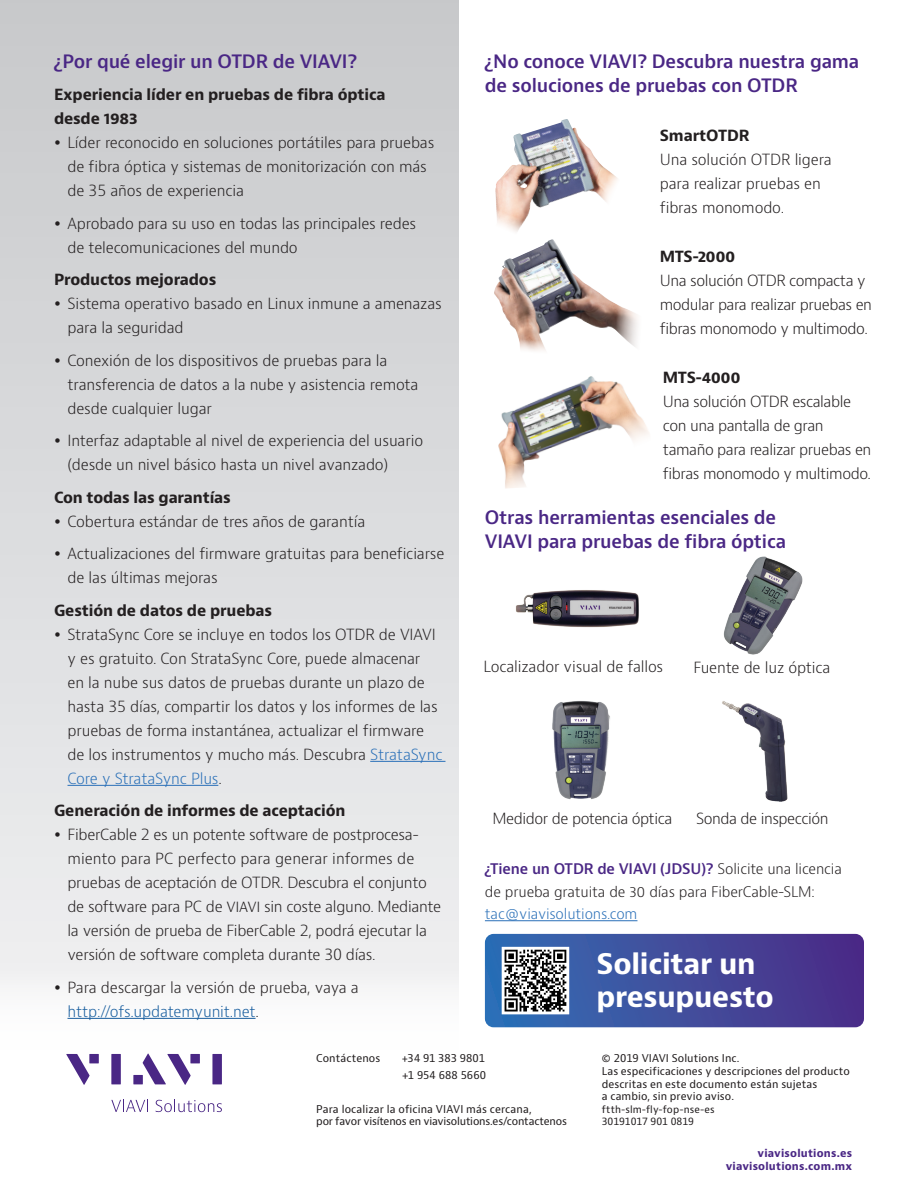
<style>
.page{position:relative;width:918px;height:1188px;background:#fff}
.page>*{position:absolute;margin:0;border:0;box-sizing:border-box;transform-origin:0 0}
.H2_Heading_Purple_12{font:700 27.75px/33.2px "Bernino Sans";letter-spacing:-.01em;color:#fff}
.H2_Heading_Purple_12-2{font:600 18px/24px "Bernino Sans";letter-spacing:-.01em;color:#4a2785}
.P_10_16{font:300 15px/24px "Bernino Sans";letter-spacing:-.01em;color:#231f20}
.P_10_16-2{font:300 15px/24px "Bernino Sans";letter-spacing:-.03em;color:#231f20}
.P_10_16-3{font:700 15px/24px "Bernino Sans";letter-spacing:-.01em;color:#231f20}
.P_10_16-4{font:300 14.25px/22.5px "Bernino Sans";letter-spacing:-.01em;color:#231f20}
.FOOTER_TEMPLATE_-_Si{font:10.5px/12.6px "Bernino Sans";letter-spacing:.005em;color:#231f20}
.FOOTER_TEMPLATE_-_Si-2{font:10.5px/12.6px "Bernino Sans";letter-spacing:-.015em;color:#231f20}
.VS_running_foot{font:700 10.5px "Bernino Sans";letter-spacing:.02em;color:#4a2785}
.FOOTER_TEMPLATE_-_Si-3{font:9.75px "Bernino Sans";letter-spacing:.01em;color:#231f20}
.Sign_off_text_7_8_4{font:9.75px "Bernino Sans";letter-spacing:-.01em;color:#231f20}
.s1{color:#2a70b8}
.s2{color:#175d9e}
.s3{font-weight:600;color:#4a2785}
</style>
<div class="page">
<img style="left:516px;top:590px;width:123px;height:38px">
<img style="left:552px;top:701px;width:58px;height:99px">
<img style="left:723px;top:556px;width:80px;height:99px">
<img style="left:722px;top:701px;width:66px;height:101px">
<svg style="left:485px;top:934px;width:379px;height:93px;background:#474f97"></svg>
<div style="left:502px;top:947px;width:67px;height:67px;border:2px solid #fff"></div>
<div style="left:0;top:0;width:459px;height:1056px;background:linear-gradient(to bottom,#c6c7c9,#f4f5f6)"></div>
<img style="left:498px;top:376px;width:151px;height:113px">
<img style="left:494px;top:239px;width:144px;height:112px">
<img style="left:495px;top:119px;width:123px;height:113px">
<hr style="left:370px;top:761px;width:75px;height:1px;background:#2a70b8">
<hr style="left:68px;top:785px;width:150px;height:1px;background:#2a70b8">
<hr style="left:68px;top:1018px;width:188px;height:1px;background:#175d9e">
<hr style="left:485px;top:920px;width:152px;height:1px;background:#2a70b8">
<svg style="left:66px;top:1054px;width:24px;height:31px"></svg>
<div style="left:89px;top:1054px;width:10px;height:9px;background:#4a2785"></div>
<div style="left:111px;top:1054px;width:10px;height:30px;background:#4a2785"></div>
<div style="left:190px;top:1054px;width:10px;height:9px;background:#4a2785"></div>
<div style="left:212px;top:1054px;width:10px;height:30px;background:#4a2785"></div>
<svg style="left:143px;top:1054px;width:48px;height:31px"></svg>
<div style="left:133px;top:1075px;width:10px;height:9px;background:#4a2785"></div>
<svg style="left:111px;top:1100px;width:37px;height:12px"></svg>
<svg style="left:156px;top:1099px;width:66px;height:13px"></svg>
<svg style="left:55px;top:141px;width:5px;height:4px"></svg>
<svg style="left:55px;top:221px;width:5px;height:4px"></svg>
<svg style="left:55px;top:302px;width:5px;height:4px"></svg>
<svg style="left:55px;top:358px;width:5px;height:4px"></svg>
<svg style="left:55px;top:439px;width:5px;height:4px"></svg>
<svg style="left:55px;top:519px;width:5px;height:4px"></svg>
<svg style="left:55px;top:552px;width:5px;height:4px"></svg>
<svg style="left:55px;top:632px;width:5px;height:4px"></svg>
<svg style="left:55px;top:833px;width:5px;height:4px"></svg>
<svg style="left:55px;top:985px;width:5px;height:4px"></svg>
<p class="H2_Heading_Purple_12-2" style="left:54px;top:50px;width:305px">¿Por qué elegir un OTDR de VIAVI?</p>
<p class="P_10_16-3" style="left:54px;top:83px;width:333px">Experiencia líder en pruebas de fibra óptica desde 1983</p>
<p class="P_10_16" style="left:68px;top:131px;width:368px">Líder reconocido en soluciones portátiles para pruebas de fibra óptica y sistemas de monitorización con más de 35 años de experiencia</p>
<p class="P_10_16" style="left:68px;top:212px;width:350px">Aprobado para su uso en todas las principales redes de telecomunicaciones del mundo</p>
<p class="P_10_16-3" style="left:54px;top:268px;width:164px">Productos mejorados</p>
<p class="P_10_16" style="left:68px;top:292px;width:376px">Sistema operativo basado en Linux inmune a amenazas para la seguridad</p>
<p class="P_10_16" style="left:68px;top:349px;width:352px">Conexión de los dispositivos de pruebas para la transferencia de datos a la nube y asistencia remota desde cualquier lugar</p>
<p class="P_10_16" style="left:68px;top:429px;width:357px">Interfaz adaptable al nivel de experiencia del usuario (desde un nivel básico hasta un nivel avanzado)</p>
<p class="P_10_16-3" style="left:54px;top:486px;width:178px">Con todas las garantías</p>
<p class="P_10_16" style="left:68px;top:510px;width:299px">Cobertura estándar de tres años de garantía</p>
<p class="P_10_16" style="left:68px;top:542px;width:378px">Actualizaciones del firmware gratuitas para beneficiarse de las últimas mejoras</p>
<p class="P_10_16-3" style="left:54px;top:599px;width:220px">Gestión de datos de pruebas</p>
<p class="P_10_16" style="left:68px;top:623px;width:376px">StrataSync Core se incluye en todos los OTDR de VIAVI y es gratuito. Con StrataSync Core, puede almacenar<br>en la nube sus datos de pruebas durante un plazo de hasta 35 días, compartir los datos y los informes de las pruebas de forma instantánea, actualizar el firmware de los instrumentos y mucho más. Descubra <span class="s1">StrataSync Core y StrataSync Plus</span>.</p>
<p class="P_10_16-3" style="left:54px;top:799px;width:293px">Generación de informes de aceptación</p>
<p class="P_10_16" style="left:68px;top:823px;width:375px">FiberCable 2 es un potente software de postprocesa&shy;miento para PC perfecto para generar informes de pruebas de aceptación de OTDR. Descubra el conjunto de software para PC de VIAVI sin coste alguno. Mediante la versión de prueba de FiberCable 2, podrá ejecutar la versión de software completa durante 30 días.</p>
<p class="P_10_16" style="left:68px;top:976px;width:293px">Para descargar la versión de prueba, vaya a <span class="s2">http://ofs.updatemyunit.net</span>.</p>
<p class="H2_Heading_Purple_12-2" style="left:485px;top:50px;width:376px">¿No conoce VIAVI? Descubra nuestra gama de soluciones de pruebas con OTDR</p>
<p class="P_10_16-3" style="left:660px;top:124px;width:91px">SmartOTDR</p>
<p class="P_10_16" style="left:660px;top:148px;width:174px">Una solución OTDR ligera para realizar pruebas en fibras monomodo.</p>
<p class="P_10_16-3" style="left:660px;top:245px;width:77px">MTS-2000</p>
<p class="P_10_16-2" style="left:660px;top:269px;width:214px">Una solución OTDR compacta y modular para realizar pruebas en fibras monomodo y multimodo.</p>
<p class="P_10_16-3" style="left:663px;top:366px;width:79px">MTS-4000</p>
<p class="P_10_16-2" style="left:663px;top:390px;width:210px">Una solución OTDR escalable con una pantalla de gran tamaño para realizar pruebas en fibras monomodo y multimodo.</p>
<p class="H2_Heading_Purple_12-2" style="left:485px;top:506px;width:303px">Otras herramientas esenciales de<br>VIAVI para pruebas de fibra óptica</p>
<p class="P_10_16" style="left:484px;top:655px;width:181px">Localizador visual de fallos</p>
<p class="P_10_16" style="left:693px;top:656px;width:139px">Fuente de luz óptica</p>
<p class="P_10_16-2" style="left:493px;top:807px;width:181px">Medidor de potencia óptica</p>
<p class="P_10_16-2" style="left:696px;top:806px;width:134px">Sonda de inspección</p>
<p class="P_10_16-4" style="left:485px;top:858px;width:358px"><span class="s3">¿Tiene un OTDR de VIAVI (JDSU)?</span> Solicite una licencia de prueba gratuita de 30 días para FiberCable-SLM: <span class="s1">tac@viavisolutions.com</span></p>
<p class="H2_Heading_Purple_12" style="left:597px;top:948px;width:179px">Solicitar un presupuesto</p>
<p class="FOOTER_TEMPLATE_-_Si" style="left:316px;top:1053px;width:66px">Contáctenos</p>
<p class="FOOTER_TEMPLATE_-_Si" style="left:402px;top:1051px;width:86px;line-height:16.5px">+34 91 383 9801 +1 954 688 5660</p>
<p class="FOOTER_TEMPLATE_-_Si-2" style="left:316px;top:1103px;width:252px">Para localizar la oficina VIAVI más cercana,<br>por favor visítenos en viavisolutions.es/contactenos</p>
<p class="FOOTER_TEMPLATE_-_Si" style="left:602px;top:1053px;width:250px">© 2019 VIAVI Solutions Inc.<br>Las especificaciones y descripciones del producto descritas en este documento están sujetas<br>a cambio, sin previo aviso.</p>
<p class="FOOTER_TEMPLATE_-_Si-3" style="left:602px;top:1103px;width:114px">ftth-slm-fly-fop-nse-es</p>
<p class="Sign_off_text_7_8_4" style="left:602px;top:1116px;width:94px">30191017 901 0819</p>
<p class="VS_running_foot" style="left:758px;top:1147px;width:96px">viavisolutions.es</p>
<p class="VS_running_foot" style="left:726px;top:1159px;width:128px">viavisolutions.com.mx</p>
</div>
